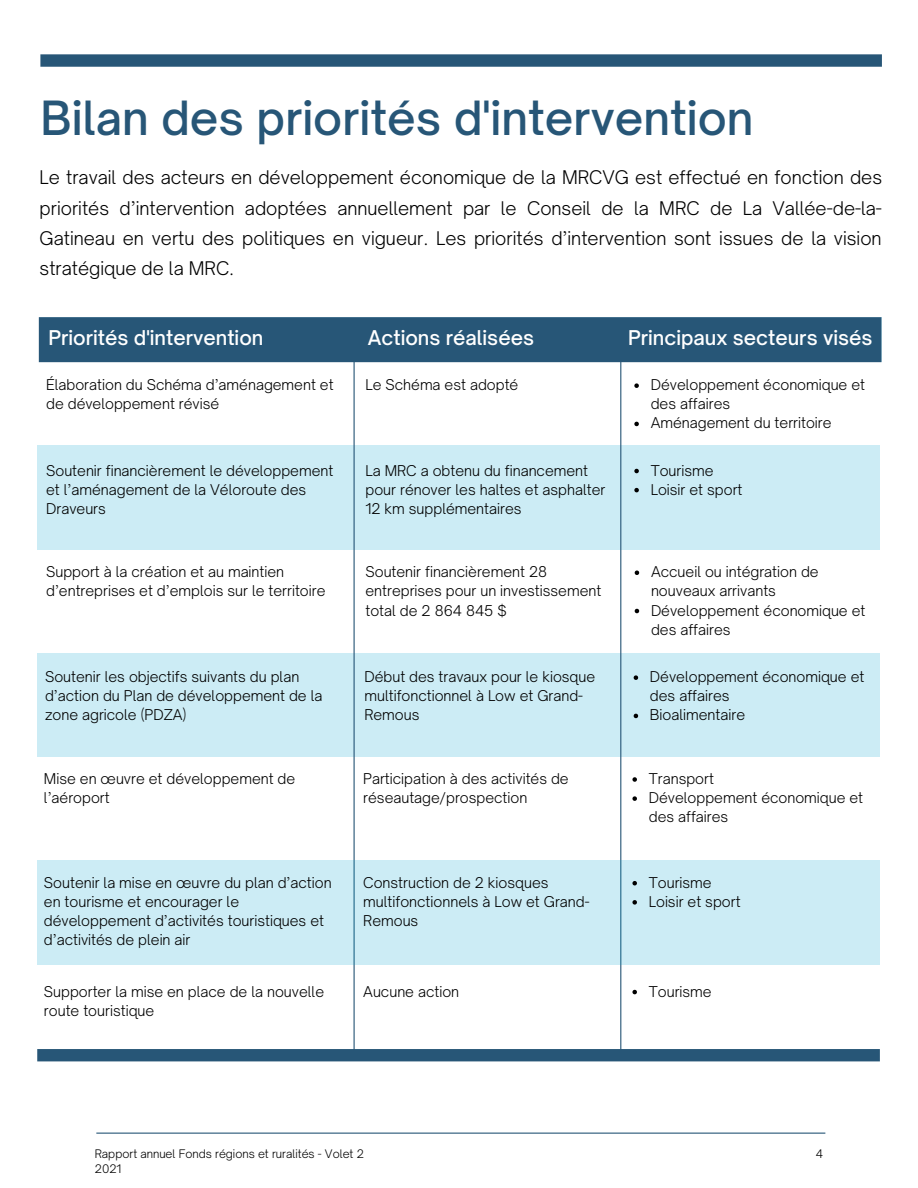
<style>
.page{position:relative;width:918px;height:1188px;background:#fff}
.page>*{position:absolute;margin:0;border:0;box-sizing:border-box;transform-origin:0 0}
.t1{font:500 45.15px "Open Sauce One";color:#275677}
.t2{font:500 19.5px "Open Sauce One";color:#fff}
.t3{font:300 18px/30.3px "Open Sauce One";color:#000;text-align:justify}
.t4{font:300 14.25px/19.2px "Open Sauce One";color:#000}
.t5{font:300 11.25px/15px "Open Sauce One";color:#000}
</style>
<div class="page">
<div style="left:40px;top:54px;width:842px;height:13px;background:#275677"></div>
<hr style="left:96px;top:1133px;width:729px;height:1px;background:#275677">
<div style="left:39px;top:317px;width:842px;height:45px;background:#275677"></div>
<svg style="left:634px;top:383px;width:5px;height:5px"></svg>
<svg style="left:634px;top:422px;width:5px;height:4px"></svg>
<div style="left:37px;top:445px;width:843px;height:105px;background:#ccecf5"></div>
<div style="left:37px;top:653px;width:843px;height:104px;background:#ccecf5"></div>
<svg style="left:634px;top:469px;width:5px;height:4px"></svg>
<svg style="left:634px;top:488px;width:5px;height:4px"></svg>
<hr style="left:354px;top:340px;width:1px;height:711px;background:#275677">
<hr style="left:620px;top:335px;width:1px;height:716px;background:#275677">
<svg style="left:635px;top:571px;width:4px;height:4px"></svg>
<svg style="left:635px;top:609px;width:4px;height:4px"></svg>
<div style="left:37px;top:860px;width:843px;height:105px;background:#ccecf5"></div>
<div style="left:37px;top:1049px;width:843px;height:12px;background:#275677"></div>
<svg style="left:634px;top:675px;width:4px;height:5px"></svg>
<svg style="left:634px;top:714px;width:4px;height:4px"></svg>
<svg style="left:632px;top:777px;width:5px;height:5px"></svg>
<svg style="left:632px;top:796px;width:5px;height:5px"></svg>
<svg style="left:632px;top:881px;width:5px;height:4px"></svg>
<svg style="left:632px;top:900px;width:5px;height:5px"></svg>
<svg style="left:632px;top:990px;width:5px;height:4px"></svg>
<h1 class="t1" style="left:40px;top:90px;width:715px">Bilan des priorités d'intervention</h1>
<p class="t3" style="left:40px;top:162px;width:844px">Le travail des acteurs en développement économique de la MRCVG est effectué en fonction des priorités d’intervention adoptées annuellement par le Conseil de la MRC de La Vallée-de-la-Gatineau en vertu des politiques en vigueur. Les priorités d’intervention sont issues de la vision stratégique de la MRC.</p>
<h2 class="t2" style="left:49px;top:326px;width:216px">Priorités d'intervention</h2>
<h2 class="t2" style="left:368px;top:326px;width:168px">Actions réalisées</h2>
<h2 class="t2" style="left:628px;top:326px;width:246px">Principaux secteurs visés</h2>
<p class="t4" style="left:46px;top:375px;width:289px">Élaboration du Schéma d’aménagement et de développement révisé</p>
<p class="t4" style="left:365px;top:375px;width:154px">Le Schéma est adopté</p>
<p class="t4" style="left:651px;top:375px;width:216px">Développement économique et des affaires<br>Aménagement du territoire</p>
<p class="t4" style="left:651px;top:460px;width:93px">Tourisme<br>Loisir et sport</p>
<p class="t4" style="left:46px;top:460px;width:289px">Soutenir financièrement le développement et l’aménagement de la Véloroute des<br>Draveurs</p>
<p class="t4" style="left:365px;top:460px;width:242px">La MRC a obtenu du financement pour rénover les haltes et asphalter<br>12 km supplémentaires</p>
<p class="t4" style="left:46px;top:562px;width:281px">Support à la création et au maintien d’entreprises et d’emplois sur le territoire</p>
<p class="t4" style="left:365px;top:562px;width:237px">Soutenir financièrement 28 entreprises pour un investissement total de 2 864 845 $</p>
<p class="t4" style="left:651px;top:562px;width:216px">Accueil ou intégration de nouveaux arrivants<br>Développement économique et des affaires</p>
<p class="t4" style="left:45px;top:667px;width:279px">Soutenir les objectifs suivants du plan d’action du Plan de développement de la zone agricole (PDZA)</p>
<p class="t4" style="left:364px;top:667px;width:232px">Début des travaux pour le kiosque multifonctionnel à Low et Grand-<br>Remous</p>
<p class="t4" style="left:650px;top:667px;width:216px">Développement économique et des affaires<br>Bioalimentaire</p>
<p class="t4" style="left:44px;top:769px;width:253px">Mise en œuvre et développement de l’aéroport</p>
<p class="t4" style="left:363px;top:769px;width:207px">Participation à des activités de réseautage/prospection</p>
<p class="t4" style="left:649px;top:769px;width:216px">Transport<br>Développement économique et des affaires</p>
<p class="t4" style="left:44px;top:873px;width:289px">Soutenir la mise en œuvre du plan d’action en tourisme et encourager le développement d’activités touristiques et d’activités de plein air</p>
<p class="t4" style="left:363px;top:873px;width:228px">Construction de 2 kiosques multifonctionnels à Low et Grand-<br>Remous</p>
<p class="t4" style="left:649px;top:873px;width:93px">Tourisme<br>Loisir et sport</p>
<p class="t4" style="left:44px;top:982px;width:282px">Supporter la mise en place de la nouvelle route touristique</p>
<p class="t4" style="left:363px;top:982px;width:97px">Aucune action</p>
<p class="t4" style="left:649px;top:982px;width:64px">Tourisme</p>
<p class="t5" style="left:95px;top:1146px;width:271px">Rapport annuel Fonds régions et ruralités - Volet 2<br>2021</p>
<p class="t5" style="left:816px;top:1146px;width:9px">4</p>
</div>
